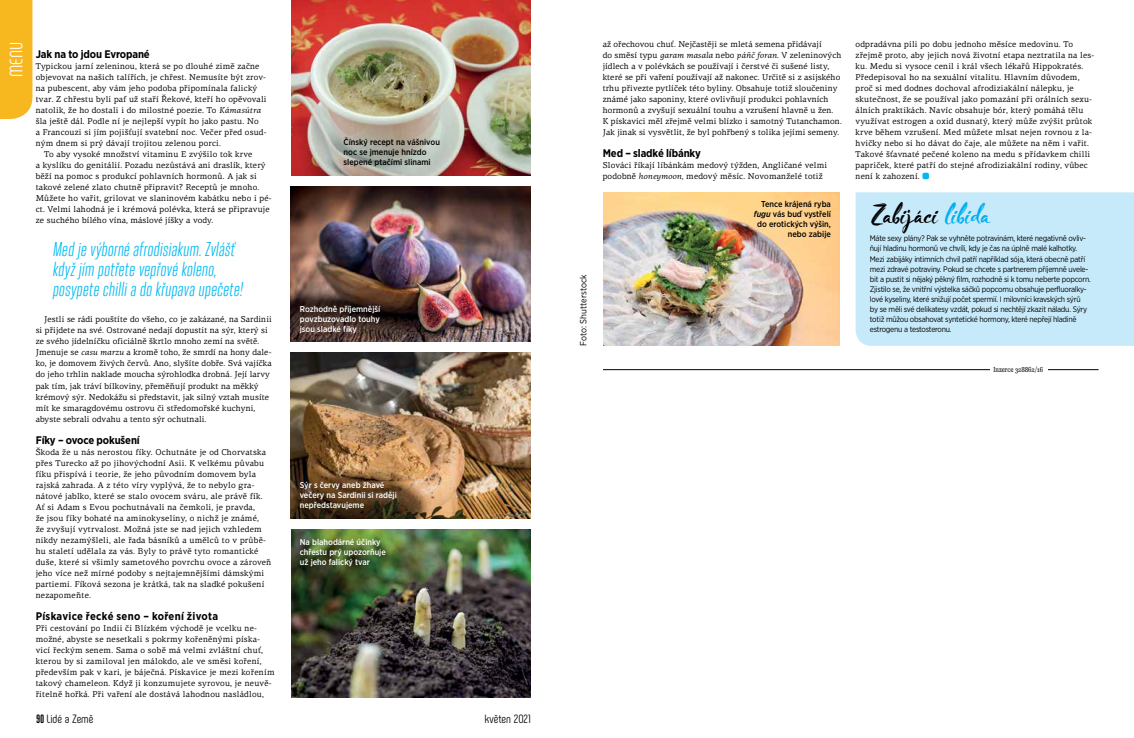
<style>
.page{position:relative;width:1134px;height:738px;background:#fff}
.page>*{position:absolute;margin:0;border:0;box-sizing:border-box;transform-origin:0 0}
.t1{font:24px "Blooms";color:#000}
.t2{font:italic 20px/20px "Heroic Condensed";letter-spacing:-.01em;color:#00b9f1}
.t3{font:18px "Phenomena";color:#fff}
.t4{font:12px "Phenomena";color:#000}
.t5{font:700 11px "Gotham Narrow";letter-spacing:-.01em;color:#000}
.t6{font:700 11px "Gotham Narrow";letter-spacing:.025em;color:#000}
.t7{font:9px "Gotham Narrow";color:#000}
.t8{font:8.5px/11px "PF Centro Serif Pro";letter-spacing:.02em;color:#000}
.t9{font:500 8.5px/10px "Gotham Narrow";color:#fff}
.t10{font:500 8.5px/10px "Gotham Narrow";color:#000}
.t11{font:8px/10px "Gotham Narrow";letter-spacing:-.03em;color:#000}
.t12{font:7px "Re Public Std Cond";color:#000}
.s1{font-style:italic}
.s2{font-family:"Heroic Condensed";font-weight:700}
.s3{color:#00aeef}
</style>
<div class="page">
<div style="left:0;top:0;width:32px;height:119px;background:#f7b71e"></div>
<div style="left:922px;top:172px;width:7px;height:7px;background:#00b9f1;border-radius:2px"></div>
<hr style="left:603px;top:369px;width:495px;height:1px;background:#000">
<div style="left:991px;top:361px;width:57px;height:15px;background:#fff"></div>
<div style="left:856px;top:192px;width:278px;height:153px;background:#c7eafb"></div>
<img style="left:603px;top:192px;width:237px;height:153px">
<img style="left:291px;top:529px;width:240px;height:167px">
<img style="left:291px;top:352px;width:239px;height:166px">
<img style="left:291px;top:186px;width:239px;height:155px">
<img style="left:291px;top:0;width:239px;height:175px">
<h3 class="t3" style="left:6px;top:77px;width:37px;rotate:-90deg">menu</h3>
<p class="t5" style="left:36px;top:47px;width:116px">Jak na to jdou Evropané</p>
<p class="t8" style="left:36px;top:61px;width:225px">Typickou jarní zeleninou, která se po dlouhé zimě začne</p>
<p class="t8" style="left:36px;top:72px;width:232px">objevovat na našich talířích, je chřest. Nemusíte být zrov-</p>
<p class="t8" style="left:36px;top:83px;width:223px">na pubescent, aby vám jeho podoba připomínala falický</p>
<p class="t8" style="left:36px;top:94px;width:232px">tvar. Z chřestu byli paf už staří Řekové, kteří ho opěvovali</p>
<p class="t8" style="left:36px;top:105px;width:227px">natolik, že ho dostali i do milostné poezie. To <span class="s1">Kámasútra</span></p>
<p class="t8" style="left:36px;top:116px;width:224px">šla ještě dál. Podle ní je nejlepší vypít ho jako pastu. No</p>
<p class="t8" style="left:36px;top:127px;width:232px">a Francouzi si jím pojišťují svatební noc. Večer před osud-</p>
<p class="t8" style="left:36px;top:138px;width:187px">ným dnem si prý dávají trojitou zelenou porci.</p>
<p class="t8" style="left:44px;top:149px;width:210px">To aby vysoké množství vitaminu E zvýšilo tok krve</p>
<p class="t8" style="left:36px;top:160px;width:231px">a kyslíku do genitálií. Pozadu nezůstává ani draslík, který</p>
<p class="t8" style="left:36px;top:171px;width:223px">běží na pomoc s produkcí pohlavních hormonů. A jak si</p>
<p class="t8" style="left:36px;top:182px;width:225px">takové zelené zlato chutně připravit? Receptů je mnoho.</p>
<p class="t8" style="left:36px;top:193px;width:238px">Můžete ho vařit, grilovat ve slaninovém kabátku nebo i pé-</p>
<p class="t8" style="left:36px;top:204px;width:236px">ct. Velmi lahodná je i krémová polévka, která se připravuje</p>
<p class="t8" style="left:36px;top:215px;width:179px">ze suchého bílého vína, máslové jíšky a vody.</p>
<h2 class="t2" style="left:53px;top:238px;width:192px">Med je výborné afrodisiakum. Zvlášť když jím potřete vepřové koleno, posypete chilli a do křupava upečete!</h2>
<p class="t8" style="left:36px;top:314px;width:238px;text-indent:8px">Jestli se rádi pouštíte do všeho, co je zakázané, na Sardinii si přijdete na své. Ostrované nedají dopustit na sýr, který si ze svého jídelníčku oficiálně škrtlo mnoho zemí na světě.<br>Jmenuje se <span class="s1">casu marzu</span> a kromě toho, že smrdí na hony dale&shy;ko, je domovem živých červů. Ano, slyšíte dobře. Svá vajíčka do jeho trhlin naklade moucha sýrohlodka drobná. Její larvy pak tím, jak tráví bílkoviny, přeměňují produkt na měkký krémový sýr. Nedokážu si představit, jak silný vztah musíte mít ke smaragdovému ostrovu či středomořské kuchyni, abyste sebrali odvahu a tento sýr ochutnali.</p>
<p class="t5" style="left:36px;top:432px;width:106px">Fíky – ovoce pokušení</p>
<p class="t8" style="left:36px;top:446px;width:237px">Škoda že u nás nerostou fíky. Ochutnáte je od Chorvatska přes Turecko až po jihovýchodní Asii. K velkému půvabu fíku přispívá i teorie, že jeho původním domovem byla rajská zahrada. A z této víry vyplývá, že to nebylo gra&shy;nátové jablko, které se stalo ovocem sváru, ale právě fík.<br>Ať si Adam s Evou pochutnávali na čemkoli, je pravda,<br>že jsou fíky bohaté na aminokyseliny, o nichž je známé,<br>že zvyšují vytrvalost. Možná jste se nad jejich vzhledem nikdy nezamýšleli, ale řada básníků a umělců to v průbě&shy;hu staletí udělala za vás. Byly to právě tyto romantické duše, které si všimly sametového povrchu ovoce a zároveň jeho více než mírné podoby s nejtajemnějšími dámskými partiemi. Fíková sezona je krátká, tak na sladké pokušení nezapomeňte.</p>
<p class="t6" style="left:36px;top:608px;width:184px">Pískavice řecké seno – koření života</p>
<p class="t8" style="left:36px;top:622px;width:240px">Při cestování po Indii či Blízkém východě je vcelku ne&shy;možné, abyste se nesetkali s pokrmy kořeněnými píska&shy;vicí řeckým senem. Sama o sobě má velmi zvláštní chuť, kterou by si zamiloval jen málokdo, ale ve směsi koření, především pak v kari, je báječná. Pískavice je mezi kořením takový chameleon. Když ji konzumujete syrovou, je neuvě&shy;řitelně hořká. Při vaření ale dostává lahodnou nasládlou,</p>
<p class="t10" style="left:344px;top:136px;width:98px">Čínský recept na vášnivou noc se jmenuje hnízdo slepené ptačími slinami</p>
<p class="t9" style="left:300px;top:303px;width:82px;text-align:justify">Rozhodně příjemnější povzbuzovadlo touhy jsou sladké fíky</p>
<p class="t9" style="left:300px;top:479px;width:99px">Sýr s červy aneb žhavé večery na Sardinii si raději nepředstavujeme</p>
<p class="t9" style="left:300px;top:537px;width:88px">Na blahodárné účinky chřestu prý upozorňuje už jeho falický tvar</p>
<h3 class="t4" style="left:36px;top:711px;width:59px"><span class="s2">90</span> Lidé a Země</h3>
<h3 class="t4" style="left:485px;top:711px;width:48px">květen 2O21</h3>
<p class="t7" style="left:578px;top:345px;width:73px;rotate:-90deg">Foto: Shutterstock</p>
<p class="t8" style="left:603px;top:39px;width:241px">až ořechovou chuť. Nejčastěji se mletá semena přidávají<br>do směsí typu <span class="s1">garam masala</span> nebo <span class="s1">páňč foran</span>. V zeleninových jídlech a v polévkách se používají i čerstvé či sušené listy, které se při vaření používají až nakonec. Určitě si z asijského trhu přivezte pytlíček této byliny. Obsahuje totiž sloučeniny známé jako saponiny, které ovlivňují produkci pohlavních hormonů a zvyšují sexuální touhu a vzrušení hlavně u žen.<br>K pískavici měl zřejmě velmi blízko i samotný Tutanchamon.<br>Jak jinak si vysvětlit, že byl pohřbený s tolika jejími semeny.</p>
<p class="t5" style="left:603px;top:146px;width:100px">Med – sladké líbánky</p>
<p class="t8" style="left:603px;top:160px;width:226px">Slováci říkají líbánkám medový týžden, Angličané velmi podobně <span class="s1">honeymoon,</span> medový měsíc. Novomanželé totiž</p>
<p class="t10" style="left:754px;top:199px;width:79px;text-align:right">Tence krájená ryba <span class="s1">fugu</span> vás buď vystřelí do erotických výšin, nebo zabije</p>
<p class="t8" style="left:856px;top:39px;width:240px">odpradávna pili po dobu jednoho měsíce medovinu. To zřejmě proto, aby jejich nová životní etapa neztratila na les&shy;ku. Medu si vysoce cenil i král všech lékařů Hippokratés.<br>Předepisoval ho na sexuální vitalitu. Hlavním důvodem, proč si med dodnes dochoval afrodiziakální nálepku, je skutečnost, že se používal jako pomazání při orálních sexu&shy;álních praktikách. Navíc obsahuje bór, který pomáhá tělu využívat estrogen a oxid dusnatý, který může zvýšit průtok krve během vzrušení. Med můžete mlsat nejen rovnou z la&shy;hvičky nebo si ho dávat do čaje, ale můžete na něm i vařit.<br>Takové šťavnaté pečené koleno na medu s přídavkem chilli papriček, které patří do stejné afrodiziakální rodiny, vůbec není k zahození.</p>
<h1 class="t1" style="left:870px;top:196px;width:122px">Zabijáci <span class="s3">libida</span></h1>
<p class="t11" style="left:870px;top:233px;width:222px">Máte sexy plány? Pak se vyhněte potravinám, které negativně ovliv&shy;ňují hladinu hormonů ve chvíli, kdy je čas na úplně malé kalhotky.<br>Mezi zabijáky intimních chvil patří například sója, která obecně patří mezi zdravé potraviny. Pokud se chcete s partnerem příjemně uvele&shy;bit a pustit si nějaký pěkný film, rozhodně si k tomu neberte popcorn.<br>Zjistilo se, že vnitřní výstelka sáčků popcornu obsahuje perfluoralky&shy;lové kyseliny, které snižují počet spermií. I milovníci kravských sýrů by se měli své delikatesy vzdát, pokud si nechtějí zkazit náladu. Sýry totiž můžou obsahovat syntetické hormony, které nepřejí hladině estrogenu a testosteronu.</p>
<p class="t12" style="left:993px;top:364px;width:51px">Inzerce 328862/16</p>
</div>
